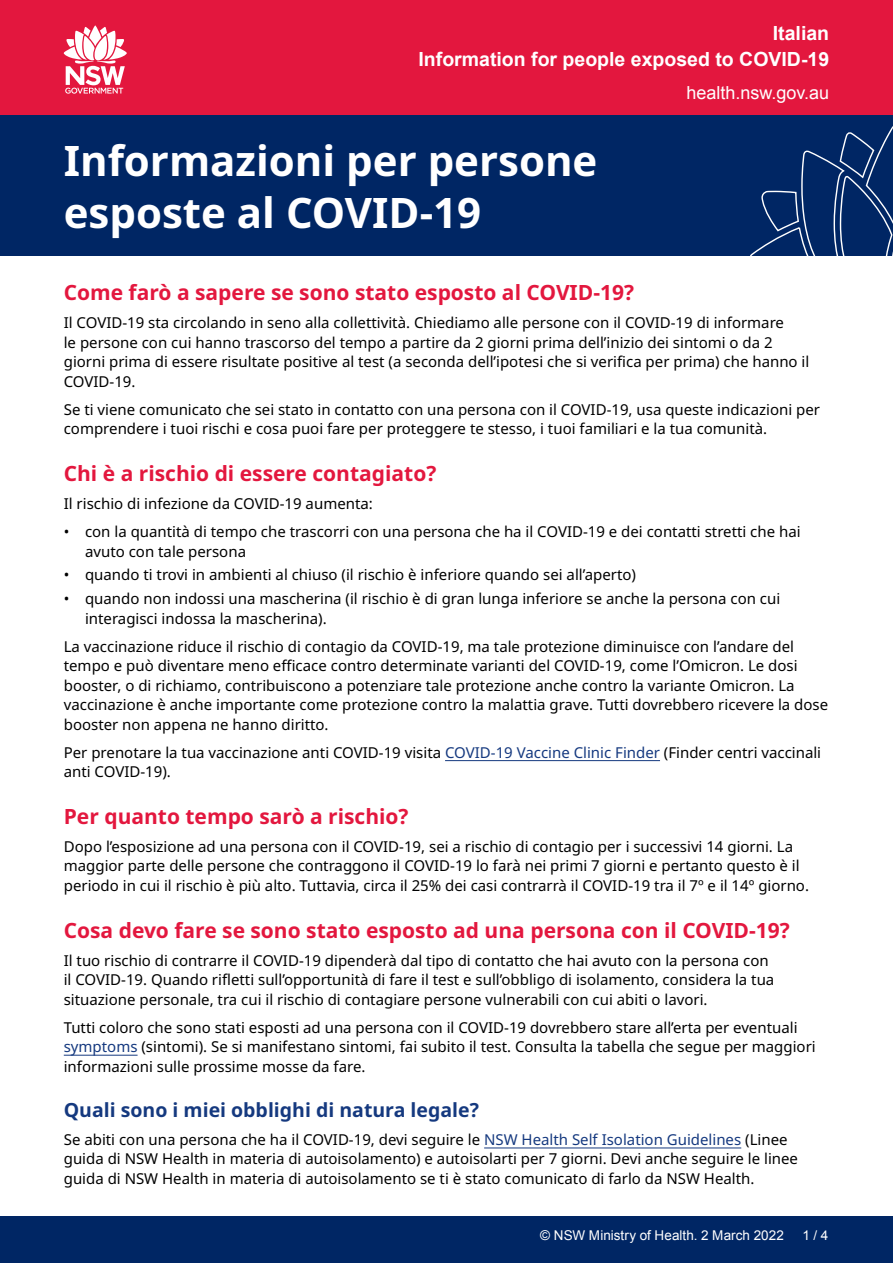
<style>
.page{position:relative;width:893px;height:1263px;background:#fff}
.page>*{position:absolute;margin:0;border:0;box-sizing:border-box;transform-origin:0 0}
.t1{font:700 42px/52.5px "Noto Sans";color:#fff}
.Heading_Red{font:700 21px "Noto Sans";color:#e3173e}
.t2{font:700 19.5px "Arial";color:#fff}
.Heading_Blue{font:700 19.5px "Noto Sans";color:#15397f}
.t3{font:18px "Arial";color:#fff}
.Body{font:15px/19.5px "Noto Sans";color:#000}
.t4{font:13.5px "Arial";letter-spacing:.005em;color:#fff}
.s1{color:#15397f}
</style>
<div class="page">
<div style="left:0;top:1216px;width:893px;height:47px;background:#002664"></div>
<div style="left:0;top:0;width:893px;height:116px;background:#e3173e"></div>
<svg style="left:64px;top:26px;width:63px;height:68px"></svg>
<div style="left:0;top:116px;width:893px;height:140px;background:#002664"></div>
<svg style="left:750px;top:126px;width:143px;height:130px"></svg>
<hr style="left:445px;top:760px;width:215px;height:1px;background:#15397f">
<hr style="left:64px;top:1055px;width:74px;height:1px;background:#15397f">
<hr style="left:484px;top:1148px;width:257px;height:1px;background:#15397f">
<p class="t2" style="left:773px;top:20px;width:58px">Italian</p>
<p class="t2" style="left:419px;top:46px;width:412px">Information for people exposed to COVID-19</p>
<p class="t3" style="left:686px;top:54px;width:144px">health.nsw.gov.au</p>
<p class="t1" style="left:64px;top:135px;width:535px">Informazioni per persone esposte al COVID-19</p>
<p class="t3" style="left:686px;top:81px;width:144px">health.nsw.gov.au</p>
<p class="Heading_Red" style="left:64px;top:278px;width:572px">Come farò a sapere se sono stato esposto al COVID-19?</p>
<p class="Body" style="left:64px;top:313px;width:747px">Il COVID-19 sta circolando in seno alla collettività. Chiediamo alle persone con il COVID-19 di informare<br>le persone con cui hanno trascorso del tempo a partire da 2 giorni prima dell’inizio dei sintomi o da 2 giorni prima di essere risultate positive al test (a seconda dell’ipotesi che si verifica per prima) che hanno il COVID-19.</p>
<p class="Body" style="left:64px;top:400px;width:758px">Se ti viene comunicato che sei stato in contatto con una persona con il COVID-19, usa queste indicazioni per comprendere i tuoi rischi e cosa puoi fare per proteggere te stesso, i tuoi familiari e la tua comunità.</p>
<p class="Heading_Red" style="left:64px;top:459px;width:374px">Chi è a rischio di essere contagiato?</p>
<p class="Body" style="left:64px;top:494px;width:311px">Il rischio di infezione da COVID-19 aumenta:</p>
<p class="Body" style="left:85px;top:522px;width:717px;text-indent:-21px">• con la quantità di tempo che trascorri con una persona che ha il COVID-19 e dei contatti stretti che hai avuto con tale persona</p>
<p class="Body" style="left:64px;top:565px;width:574px">• quando ti trovi in ambienti al chiuso (il rischio è inferiore quando sei all’aperto)</p>
<p class="Body" style="left:85px;top:589px;width:697px;text-indent:-21px">• quando non indossi una mascherina (il rischio è di gran lunga inferiore se anche la persona con cui interagisci indossa la mascherina).</p>
<p class="Body" style="left:64px;top:637px;width:766px">La vaccinazione riduce il rischio di contagio da COVID-19, ma tale protezione diminuisce con l’andare del tempo e può diventare meno efficace contro determinate varianti del COVID-19, come l’Omicron. Le dosi booster, o di richiamo, contribuiscono a potenziare tale protezione anche contro la variante Omicron. La vaccinazione è anche importante come protezione contro la malattia grave. Tutti dovrebbero ricevere la dose booster non appena ne hanno diritto.</p>
<p class="Body" style="left:64px;top:743px;width:759px">Per prenotare la tua vaccinazione anti COVID-19 visita <span class="s1">COVID-19 Vaccine Clinic Finder</span> (Finder centri vaccinali anti COVID-19).</p>
<p class="Heading_Red" style="left:64px;top:801px;width:346px">Per quanto tempo sarò a rischio?</p>
<p class="Body" style="left:64px;top:837px;width:747px">Dopo l’esposizione ad una persona con il COVID-19, sei a rischio di contagio per i successivi 14 giorni. La maggior parte delle persone che contraggono il COVID-19 lo farà nei primi 7 giorni e pertanto questo è il periodo in cui il rischio è più alto. Tuttavia, circa il 25% dei casi contrarrà il COVID-19 tra il 7º e il 14º giorno.</p>
<p class="Heading_Red" style="left:64px;top:915px;width:728px">Cosa devo fare se sono stato esposto ad una persona con il COVID-19?</p>
<p class="Body" style="left:64px;top:951px;width:712px">Il tuo rischio di contrarre il COVID-19 dipenderà dal tipo di contatto che hai avuto con la persona con il COVID-19. Quando rifletti sull’opportunità di fare il test e sull’obbligo di isolamento, considera la tua situazione personale, tra cui il rischio di contagiare persone vulnerabili con cui abiti o lavori.</p>
<p class="Body" style="left:64px;top:1018px;width:753px">Tutti coloro che sono stati esposti ad una persona con il COVID-19 dovrebbero stare all’erta per eventuali <span class="s1">symptoms</span> (sintomi). Se si manifestano sintomi, fai subito il test. Consulta la tabella che segue per maggiori informazioni sulle prossime mosse da fare.</p>
<p class="Heading_Blue" style="left:64px;top:1096px;width:417px">Quali sono i miei obblighi di natura legale?</p>
<p class="Body" style="left:64px;top:1130px;width:736px">Se abiti con una persona che ha il COVID-19, devi seguire le <span class="s1">NSW Health Self Isolation Guidelines</span> (Linee guida di NSW Health in materia di autoisolamento) e autoisolarti per 7 giorni. Devi anche seguire le linee guida di NSW Health in materia di autoisolamento se ti è stato comunicato di farlo da NSW Health.</p>
<p class="t4" style="left:540px;top:1226px;width:245px">© NSW Ministry of Health. 2 March 2022</p>
<p class="t4" style="left:802px;top:1226px;width:28px">1 / 4</p>
</div>
